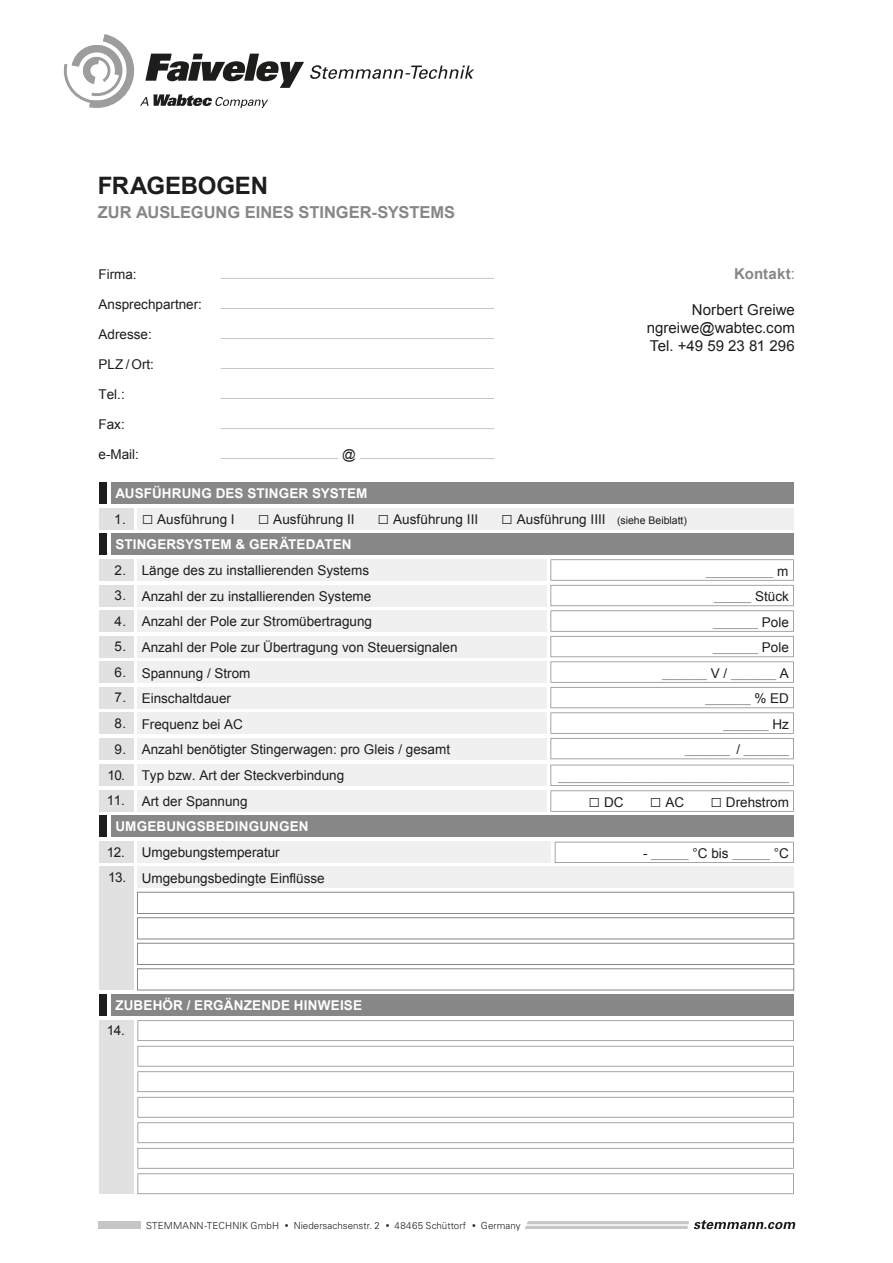
<style>
.page{position:relative;width:893px;height:1263px;background:#fff}
.page>*{position:absolute;margin:0;border:0;box-sizing:border-box;transform-origin:0 0}
.t1{font:700 24px "Arial";letter-spacing:-.005em;color:#1d1d1b}
.t2{font:700 16.5px "Arial";letter-spacing:-.005em;color:#878787}
.t3{font:15px/18px "Arial";letter-spacing:.005em;color:#1d1d1b;text-align:justify}
.t4{font:700 15px "Arial";letter-spacing:.01em;color:#878787}
.t5{font:13.5px/25.5px "Arial";color:#1d1d1b}
.t6{font:700 13.5px "Arial";letter-spacing:.01em;color:#fff}
.t7{font:10.2px "Arial";color:#878787;scale:1.33 1}
.t8{font:300 9.75px "Univers LT Pro 45";letter-spacing:.005em;color:#1d1d1b}
.s1{font-weight:400}
.s2{font-size:19.5px}
.s3{font-size:10.5px}
.s4{font-weight:700;color:#fff}
.s5{font-size:13.5px;color:#1d1d1b}
.s6{font-family:"Arial";font-weight:400;font-size:10.5px}
</style>
<div class="page">
<hr style="left:98px;top:1221px;width:43px;height:3px;background:#c6c6c6">
<svg style="left:525px;top:1220px;width:270px;height:9px"></svg>
<hr style="left:98px;top:1226px;width:43px;height:3px;background:#c6c6c6">
<svg style="left:310px;top:65px;width:164px;height:14px"></svg>
<svg style="left:63px;top:34px;width:241px;height:75px"></svg>
<div style="left:99px;top:508px;width:34px;height:21px;background:#e1e1e1"></div>
<div style="left:137px;top:508px;width:656px;height:21px;background:#f0f0f0"></div>
<div style="left:99px;top:534px;width:8px;height:21px;background:#1d1d1b"></div>
<div style="left:111px;top:534px;width:683px;height:21px;background:#878787"></div>
<div style="left:99px;top:483px;width:8px;height:21px;background:#1d1d1b"></div>
<div style="left:111px;top:483px;width:683px;height:21px;background:#878787"></div>
<div style="left:99px;top:559px;width:34px;height:22px;background:#e1e1e1"></div>
<div style="left:99px;top:764px;width:34px;height:21px;background:#e1e1e1"></div>
<div style="left:137px;top:559px;width:410px;height:22px;background:#f0f0f0"></div>
<div style="left:137px;top:764px;width:410px;height:22px;background:#f0f0f0"></div>
<div style="left:99px;top:585px;width:34px;height:21px;background:#e1e1e1"></div>
<div style="left:137px;top:585px;width:410px;height:21px;background:#f0f0f0"></div>
<div style="left:99px;top:610px;width:34px;height:22px;background:#e1e1e1"></div>
<div style="left:137px;top:610px;width:410px;height:22px;background:#f0f0f0"></div>
<div style="left:99px;top:636px;width:34px;height:21px;background:#e1e1e1"></div>
<div style="left:137px;top:636px;width:410px;height:21px;background:#f0f0f0"></div>
<div style="left:99px;top:687px;width:34px;height:21px;background:#e1e1e1"></div>
<div style="left:137px;top:687px;width:410px;height:21px;background:#f0f0f0"></div>
<div style="left:99px;top:661px;width:34px;height:22px;background:#e1e1e1"></div>
<div style="left:137px;top:661px;width:410px;height:22px;background:#f0f0f0"></div>
<div style="left:99px;top:712px;width:34px;height:22px;background:#e1e1e1"></div>
<div style="left:137px;top:712px;width:410px;height:22px;background:#f0f0f0"></div>
<div style="left:99px;top:738px;width:34px;height:21px;background:#e1e1e1"></div>
<div style="left:137px;top:738px;width:410px;height:21px;background:#f0f0f0"></div>
<svg style="left:550px;top:559px;width:244px;height:200px"></svg>
<div style="left:99px;top:790px;width:34px;height:21px;background:#e1e1e1"></div>
<div style="left:137px;top:790px;width:410px;height:21px;background:#f0f0f0"></div>
<svg style="left:550px;top:765px;width:244px;height:47px"></svg>
<div style="left:99px;top:815px;width:8px;height:22px;background:#1d1d1b"></div>
<div style="left:111px;top:815px;width:683px;height:22px;background:#878787"></div>
<div style="left:99px;top:841px;width:34px;height:21px;background:#e1e1e1"></div>
<div style="left:99px;top:867px;width:34px;height:123px;background:#e1e1e1"></div>
<div style="left:137px;top:841px;width:414px;height:21px;background:#f0f0f0"></div>
<div style="left:137px;top:867px;width:657px;height:21px;background:#f0f0f0"></div>
<div style="left:137px;top:892px;width:657px;height:22px;border:1px solid #878787"></div>
<div style="left:137px;top:917px;width:657px;height:22px;border:1px solid #878787"></div>
<div style="left:137px;top:943px;width:657px;height:22px;border:1px solid #878787"></div>
<div style="left:137px;top:968px;width:657px;height:22px;border:1px solid #878787"></div>
<svg style="left:555px;top:842px;width:239px;height:21px"></svg>
<div style="left:99px;top:994px;width:8px;height:21px;background:#1d1d1b"></div>
<div style="left:111px;top:994px;width:683px;height:21px;background:#878787"></div>
<div style="left:99px;top:1020px;width:34px;height:173px;background:#e1e1e1"></div>
<svg style="left:137px;top:1020px;width:657px;height:174px"></svg>
<hr style="left:221px;top:458px;width:273px;height:1px;background:#c7c7c9">
<div style="left:338px;top:443px;width:22px;height:23px;background:#fff"></div>
<hr style="left:221px;top:278px;width:273px;height:1px;background:#c7c7c9">
<hr style="left:221px;top:308px;width:273px;height:1px;background:#c7c7c9">
<hr style="left:221px;top:338px;width:273px;height:1px;background:#c7c7c9">
<hr style="left:221px;top:368px;width:273px;height:1px;background:#c7c7c9">
<hr style="left:221px;top:398px;width:273px;height:1px;background:#c7c7c9">
<hr style="left:221px;top:428px;width:273px;height:1px;background:#c7c7c9">
<h1 class="t1" style="left:98px;top:169px;width:172px">FRAGEBOGEN</h1>
<p class="t2" style="left:98px;top:201px;width:359px">ZUR AUSLEGUNG EINES STINGER-SYSTEMS</p>
<p class="t5" style="left:98px;top:262px;width:40px">Firma:</p>
<p class="t5" style="left:98px;top:292px;width:105px">Ansprechpartner:</p>
<p class="t5" style="left:98px;top:322px;width:55px">Adresse:</p>
<p class="t5" style="left:98px;top:352px;width:57px">PLZ / Ort:</p>
<p class="t5" style="left:98px;top:382px;width:28px">Tel.:</p>
<p class="t5" style="left:98px;top:412px;width:28px">Fax:</p>
<p class="t5" style="left:98px;top:442px;width:42px">e-Mail:</p>
<p class="t5" style="left:342px;top:442px;width:15px">@</p>
<p class="t6" style="left:115px;top:484px;width:254px">AUSFÜHRUNG DES STINGER SYSTEM</p>
<p class="t4" style="left:734px;top:263px;width:62px">Kontakt<span class="s1">:</span></p>
<p class="t3" style="left:647px;top:301px;width:150px;text-indent:45px">Norbert Greiwe ngreiwe@wabtec.com Tel. +49 59 23 81 296</p>
<p class="t5" style="left:114px;top:506px;width:574px">1. <span class="s2">□</span> Ausführung I <span class="s2">□</span> Ausführung II <span class="s2">□</span> Ausführung III <span class="s2">□</span> Ausführung IIII <span class="s3">(siehe Beiblatt)<br></span><span class="s4">STINGERSYSTEM &amp; GERÄTEDATEN</span></p>
<p class="t5" style="left:115px;top:557px;width:13px">2.</p>
<p class="t5" style="left:142px;top:558px;width:229px">Länge des zu installierenden Systems</p>
<p class="t7" style="left:706px;top:565px;width:64px">_________ <span class="s5">m</span></p>
<p class="t5" style="left:115px;top:584px;width:258px">3. Anzahl der zu installierenden Systeme</p>
<p class="t7" style="left:714px;top:591px;width:58px">_____ <span class="s5">Stück</span></p>
<p class="t5" style="left:115px;top:609px;width:259px">4. Anzahl der Pole zur Stromübertragung</p>
<p class="t7" style="left:713px;top:616px;width:59px">______ <span class="s5">Pole</span></p>
<p class="t5" style="left:115px;top:635px;width:345px">5. Anzahl der Pole zur Übertragung von Steuersignalen</p>
<p class="t7" style="left:713px;top:642px;width:59px">______ <span class="s5">Pole</span></p>
<p class="t5" style="left:115px;top:686px;width:118px">7. Einschaltdauer</p>
<p class="t5" style="left:115px;top:660px;width:137px">6. Spannung / Strom</p>
<p class="t7" style="left:662px;top:667px;width:97px">______ <span class="s5">V /</span> ______ <span class="s5">A</span></p>
<p class="t7" style="left:706px;top:693px;width:64px">______ <span class="s5">% ED</span></p>
<p class="t5" style="left:115px;top:711px;width:130px">8. Frequenz bei AC</p>
<p class="t7" style="left:724px;top:718px;width:51px">______ <span class="s5">Hz</span></p>
<p class="t5" style="left:115px;top:737px;width:337px">9. Anzahl benötigter Stingerwagen: pro Gleis / gesamt</p>
<p class="t7" style="left:685px;top:744px;width:80px">______ <span class="s5">/</span> ______</p>
<p class="t7" style="left:558px;top:771px;width:175px">_______________________________</p>
<p class="t5" style="left:107px;top:789px;width:142px">11. Art der Spannung</p>
<p class="t5" style="left:588px;top:789px;width:37px"><span class="s2">□</span> DC</p>
<p class="t5" style="left:650px;top:789px;width:36px"><span class="s2">□</span> AC</p>
<p class="t5" style="left:710px;top:789px;width:80px"><span class="s2">□</span> Drehstrom</p>
<p class="t6" style="left:115px;top:817px;width:195px">UMGEBUNGSBEDINGUNGEN</p>
<p class="t5" style="left:107px;top:839px;width:21px">12.<br>13.</p>
<p class="t5" style="left:142px;top:840px;width:185px">Umgebungstemperatur<br>Umgebungsbedingte Einflüsse</p>
<p class="t7" style="left:643px;top:848px;width:111px"><span class="s5">-</span> _____ <span class="s5">°C bis</span> _____ <span class="s5">°C</span></p>
<p class="t5" style="left:108px;top:762px;width:19px">10.</p>
<p class="t5" style="left:142px;top:763px;width:204px">Typ bzw. Art der Steckverbindung</p>
<p class="t6" style="left:115px;top:996px;width:248px">ZUBEHÖR / ERGÄNZENDE HINWEISE</p>
<p class="t5" style="left:107px;top:1018px;width:20px">14.</p>
<p class="t8" style="left:146px;top:1219px;width:376px">STEMMANN-TECHNIK GmbH <span class="s6">▪</span> Niedersachsenstr. 2 <span class="s6">▪</span> 48465 Schüttorf <span class="s6">▪</span> Germany</p>
</div>
